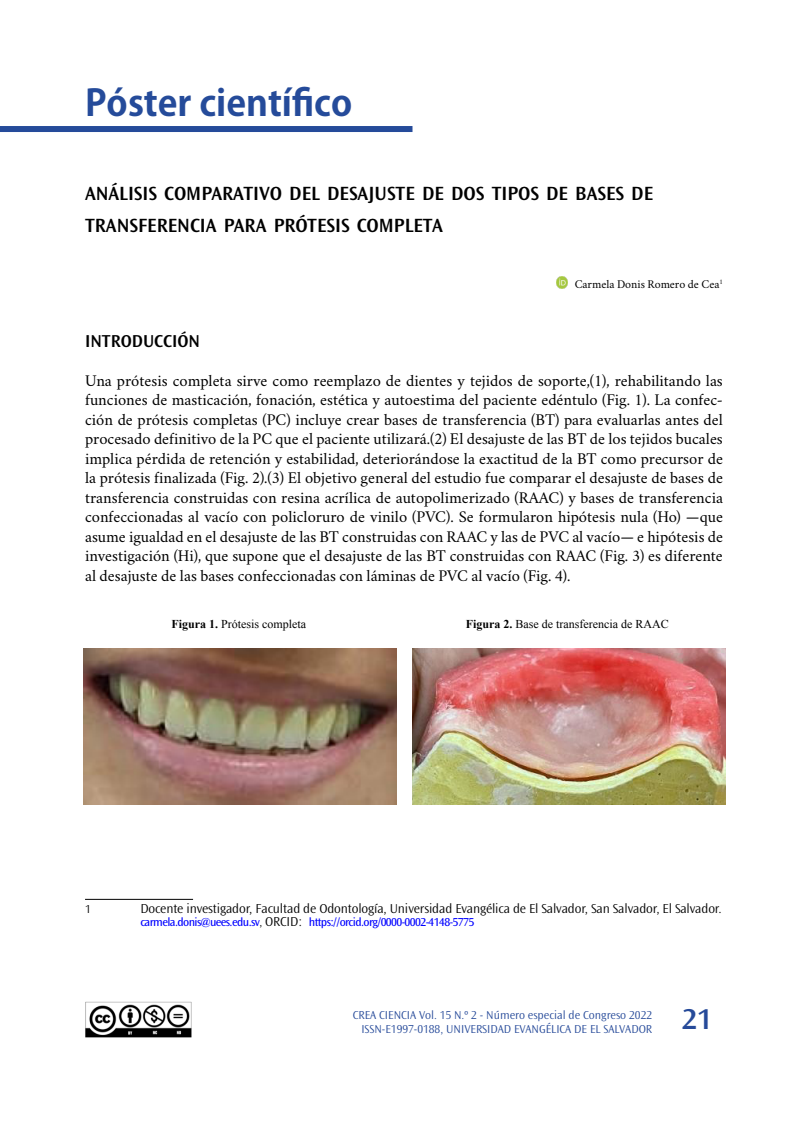
<style>
.page{position:relative;width:808px;height:1127px;background:#fff}
.page>*{position:absolute;margin:0;border:0;box-sizing:border-box;transform-origin:0 0}
.notas_al_pie_de_pagina{font:700 36px "Koz Go Pro";color:#254b9a}
.t1{font:600 30px "Ocean Sans Std";color:#264a99}
.titulo_de_invest{font:600 19.95px/31.5px "Ocean Sans Std";color:#000}
.autor{font:600 18px "Ocean Sans Std";color:#000}
.PARRAFO_GENERAL{font:16.5px/19.5px "Crimson";color:#000;text-align:justify}
.notas_al_pie_de_pagina-2{font:300 13.5px "Ocean Sans Std";letter-spacing:-.01em;color:#000}
.t2{font:300 12px/13.5px "Ocean Sans Std";color:#264a99;text-align:right}
.notas_al_pie_de_pagina-3{font:12px "Ocean Sans Std";letter-spacing:-.05em;color:#00f}
.prob_de_figuras{font:12px "Times New Roman";color:#000}
.autor-2{font:12px "Crimson";color:#000}
.notas_al_pie_de_pagina-4{font:300 12px "Ocean Sans Std";color:#000}
.s1{font-weight:700}
.s2{font-weight:300;color:#000}
.s3{font-weight:300;font-size:13.5px;color:#000}
</style>
<div class="page">
<img style="left:85px;top:1001px;width:107px;height:37px">
<div style="left:0;top:126px;width:412px;height:6px;background:#254b9a"></div>
<hr style="left:85px;top:899px;width:108px;height:1px;background:#000">
<img style="left:84px;top:648px;width:313px;height:156px">
<img style="left:412px;top:648px;width:314px;height:156px">
<svg style="left:556px;top:277px;width:12px;height:11px"></svg>
<p class="notas_al_pie_de_pagina" style="left:85px;top:79px;width:269px">Póster científico</p>
<p class="titulo_de_invest" style="left:85px;top:178px;width:570px">ANÁLISIS COMPARATIVO DEL DESAJUSTE DE DOS TIPOS DE BASES DE<br>TRANSFERENCIA PARA PRÓTESIS COMPLETA</p>
<p class="autor-2" style="left:575px;top:275px;width:150px">Carmela Donis Romero de Cea<sup>1</sup></p>
<p class="autor" style="left:85px;top:331px;width:117px">INTRODUCCIÓN</p>
<p class="PARRAFO_GENERAL" style="left:85px;top:368px;width:639px">Una prótesis completa sirve como reemplazo de dientes y tejidos de soporte,(1), rehabilitando las funciones de masticación, fonación, estética y autoestima del paciente edéntulo (Fig. 1). La confec&shy;ción de prótesis completas (PC) incluye crear bases de transferencia (BT) para evaluarlas antes del procesado definitivo de la PC que el paciente utilizará.(2) El desajuste de las BT de los tejidos bucales implica pérdida de retención y estabilidad, deteriorándose la exactitud de la BT como precursor de la prótesis finalizada (Fig. 2).(3) El objetivo general del estudio fue comparar el desajuste de bases de transferencia construidas con resina acrílica de autopolimerizado (RAAC) y bases de transferencia confeccionadas al vacío con policloruro de vinilo (PVC). Se formularon hipótesis nula (Ho) —que asume igualdad en el desajuste de las BT construidas con RAAC y las de PVC al vacío— e hipótesis de investigación (Hi), que supone que el desajuste de las BT construidas con RAAC (Fig. 3) es diferente al desajuste de las bases confeccionadas con láminas de PVC al vacío (Fig. 4).</p>
<p class="prob_de_figuras" style="left:171px;top:616px;width:136px"><span class="s1">Figura 1.</span> Prótesis completa</p>
<p class="prob_de_figuras" style="left:466px;top:616px;width:204px"><span class="s1">Figura 2.</span> Base de transferencia de RAAC</p>
<p class="notas_al_pie_de_pagina-4" style="left:85px;top:902px;width:7px">1</p>
<p class="notas_al_pie_de_pagina-2" style="left:140px;top:901px;width:583px">Docente investigador, Facultad de Odontología, Universidad Evangélica de El Salvador, San Salvador, El Salvador.</p>
<p class="notas_al_pie_de_pagina-3" style="left:140px;top:916px;width:335px">carmela.donis@uees.edu.sv<span class="s2">,</span> <span class="s3">ORCID:</span> https://orcid.org/0000-0002-4148-5775</p>
<p class="t2" style="left:353px;top:1009px;width:301px">CREA CIENCIA Vol. 15 N.º 2 - Número especial de Congreso 2022<br>ISSN-E1997-0188, UNIVERSIDAD EVANGÉLICA DE EL SALVADOR</p>
<h2 class="t1" style="left:682px;top:1002px;width:32px">21</h2>
</div>
